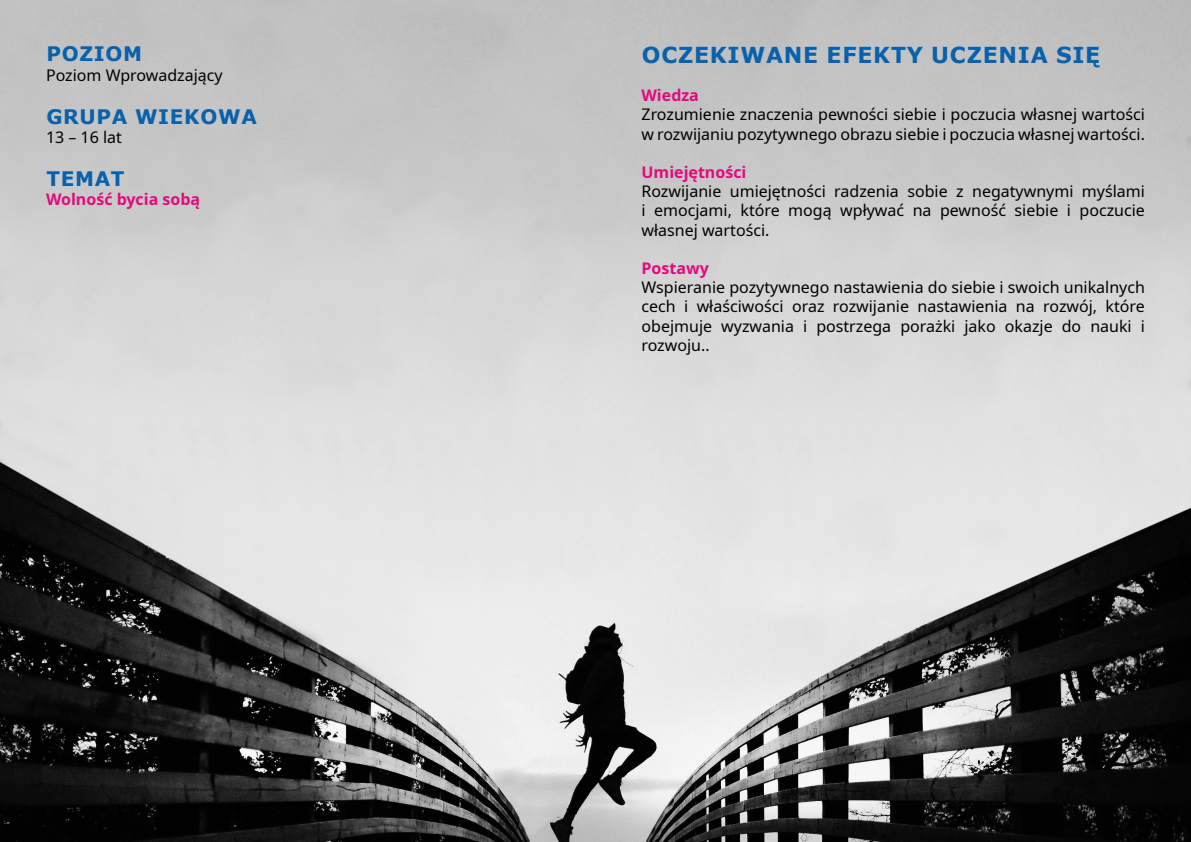
<style>
.page{position:relative;width:1191px;height:842px;background:#fff}
.page>*{position:absolute;margin:0;border:0;box-sizing:border-box;transform-origin:0 0}
.t1{font:700 22px "Verdana";letter-spacing:.035em;color:#0761ac}
.t2{font:700 20px "Verdana";letter-spacing:.035em;color:#0761ac}
.t3{font:16px/19.2px "Noto Sans";color:#000;text-align:justify}
.t4{font:700 16px "Noto Sans";color:#e20b7d}
</style>
<div class="page">
<img style="left:0;top:0;width:1191px;height:842px">
<p class="t2" style="left:46px;top:40px;width:97px">POZIOM</p>
<p class="t3" style="left:46px;top:65px;width:178px">Poziom Wprowadzający</p>
<p class="t2" style="left:46px;top:102px;width:212px">GRUPA WIEKOWA</p>
<p class="t3" style="left:46px;top:128px;width:77px">13 – 16 lat</p>
<p class="t2" style="left:46px;top:165px;width:80px">TEMAT</p>
<p class="t4" style="left:46px;top:188px;width:156px">Wolność bycia sobą</p>
<h1 class="t1" style="left:642px;top:39px;width:460px">OCZEKIWANE EFEKTY UCZENIA SIĘ</h1>
<p class="t4" style="left:641px;top:84px;width:59px">Wiedza</p>
<p class="t3" style="left:641px;top:105px;width:505px">Zrozumienie znaczenia pewności siebie i poczucia własnej wartości w rozwijaniu pozytywnego obrazu siebie i poczucia własnej wartości.</p>
<p class="t4" style="left:641px;top:161px;width:106px">Umiejętności</p>
<p class="t3" style="left:641px;top:182px;width:505px">Rozwijanie umiejętności radzenia sobie z negatywnymi myślami i emocjami, które mogą wpływać na pewność siebie i poczucie własnej wartości.</p>
<p class="t4" style="left:641px;top:257px;width:69px">Postawy</p>
<p class="t3" style="left:641px;top:278px;width:505px">Wspieranie pozytywnego nastawienia do siebie i swoich unikalnych cech i właściwości oraz rozwijanie nastawienia na rozwój, które obejmuje wyzwania i postrzega porażki jako okazje do nauki i rozwoju..</p>
</div>
